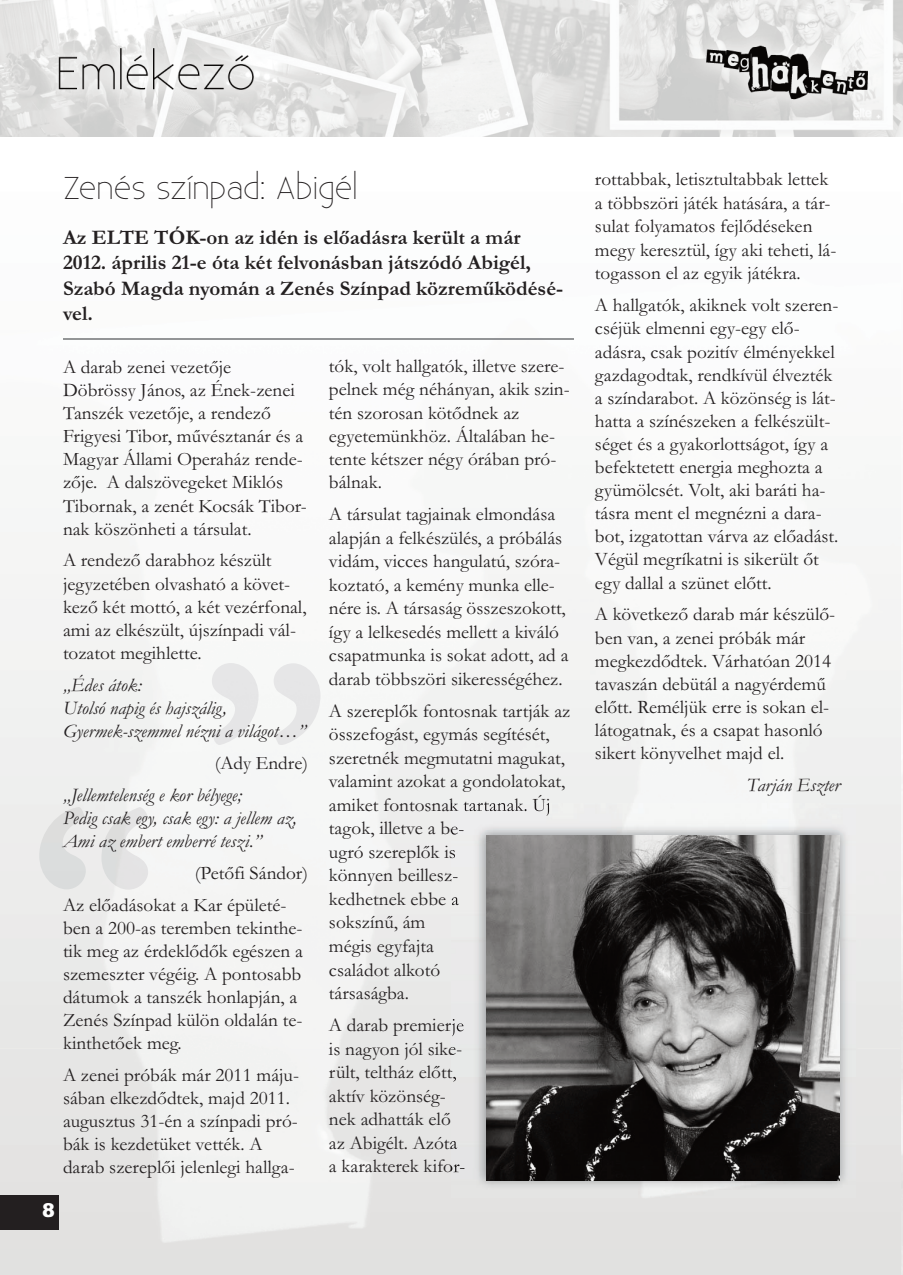
<style>
.page{position:relative;width:903px;height:1275px;background:#fff}
.page>*{position:absolute;margin:0;border:0;box-sizing:border-box;transform-origin:0 0}
.t1{font:300 31.5px "Existence";color:#231f20}
.t2{font:700 21px/25.2px "Garamond";color:#231f20}
.t3{font:19.25px/23.1px "Garamond";color:#231f20}
.t4{font:italic 19.25px/23.1px "Garamond";color:#231f20}
.t5{font:900 19.25px "Arial";color:#fff}
</style>
<div class="page">
<img style="left:902px;top:774px;width:1px;height:501px">
<img style="left:0;top:531px;width:900px;height:744px">
<div style="left:0;top:1195px;width:58px;height:35px;background:#231f20"></div>
<img style="left:0;top:0;width:903px;height:137px">
<img style="left:39px;top:807px;width:109px;height:82px">
<img style="left:212px;top:663px;width:108px;height:82px">
<img style="left:451px;top:804px;width:404px;height:393px">
<img style="left:486px;top:836px;width:354px;height:345px">
<h1 class="t1" style="left:63px;top:170px;width:296px">Zenés színpad: Abigél</h1>
<p class="t2" style="left:63px;top:224px;width:502px">Az ElTE TóK-on az idén is előadásra került a már 2012. április 21-e óta két felvonásban játszódó Abigél, szabó Magda nyomán a zenés színpad közreműködésé&shy;vel.</p>
<p class="t3" style="left:63px;top:355px;width:245px">A darab zenei vezetője<br>Döbrössy János, az Ének-zenei<br>Tanszék vezetője, a rendező<br>Frigyesi Tibor, művésztanár és a<br>Magyar Állami Operaház rende&shy;zője. A dalszövegeket Miklós<br>Tibornak, a zenét Kocsák Tibor&shy;nak köszönheti a társulat.</p>
<p class="t3" style="left:63px;top:548px;width:245px">A rendező darabhoz készült jegyzetében olvasható a követ&shy;kező két mottó, a két vezérfonal, ami az elkészült, újszínpadi vál&shy;tozatot megihlette.</p>
<p class="t4" style="left:63px;top:672px;width:244px">„Édes átok:<br>Utolsó napig és hajszálig,<br>Gyermek-szemmel nézni a világot…”</p>
<p class="t3" style="left:215px;top:751px;width:95px">(Ady Endre)</p>
<p class="t4" style="left:63px;top:782px;width:235px">„Jellemtelenség e kor bélyege;<br>Pedig csak egy, csak egy: a jellem az,<br>Ami az embert emberré teszi.”</p>
<p class="t3" style="left:63px;top:856px;width:246px;line-height:31.8px;text-indent:132px">(Petőfi Sándor)<br>Az előadásokat a Kar épületé-</p>
<p class="t3" style="left:63px;top:915px;width:241px">ben a 200-as teremben tekinthe&shy;tik meg az érdeklődők egészen a szemeszter végéig. A pontosabb dátumok a tanszék honlapján, a<br>Zenés Színpad külön oldalán te&shy;kinthetőek meg.</p>
<p class="t3" style="left:63px;top:1063px;width:238px">A zenei próbák már 2011 máju&shy;sában elkezdődtek, majd 2011. augusztus 31-én a színpadi pró&shy;bák is kezdetüket vették. A darab szereplői jelenlegi hallga-</p>
<p class="t5" style="left:42px;top:1199px;width:14px">8</p>
<p class="t3" style="left:329px;top:354px;width:242px">tók, volt hallgatók, illetve szere&shy;pelnek még néhányan, akik szin&shy;tén szorosan kötődnek az egyetemünkhöz. Általában he&shy;tente kétszer négy órában pró&shy;bálnak.</p>
<p class="t3" style="left:329px;top:502px;width:241px">A társulat tagjainak elmondása alapján a felkészülés, a próbálás vidám, vicces hangulatú, szóra&shy;koztató, a kemény munka elle&shy;nére is. A társaság összeszokott, így a lelkesedés mellett a kiváló csapatmunka is sokat adott, ad a darab többszöri sikerességéhez.</p>
<p class="t3" style="left:329px;top:699px;width:243px">A szereplők fontosnak tartják az összefogást, egymás segítését, szeretnék megmutatni magukat, valamint azokat a gondolatokat, amiket fontosnak tartanak. Új tagok, illetve a be-<br>ugró szereplők is<br>könnyen beillesz-<br>kedhetnek ebbe a<br>sokszínű, ám<br>mégis egyfajta<br>családot alkotó<br>társaságba.</p>
<p class="t3" style="left:329px;top:1013px;width:138px">A darab premierje is nagyon jól sike&shy;rült, teltház előtt, aktív közönség&shy;nek adhatták elő az Abigélt. Azóta a karakterek kifor-</p>
<p class="t3" style="left:595px;top:167px;width:243px">rottabbak, letisztultabbak lettek a többszöri játék hatására, a tár&shy;sulat folyamatos fejlődéseken megy keresztül, így aki teheti, lá&shy;togasson el az egyik játékra.</p>
<p class="t3" style="left:595px;top:293px;width:245px">A hallgatók, akiknek volt szeren&shy;cséjük elmenni egy-egy elő&shy;adásra, csak pozitív élményekkel gazdagodtak, rendkívül élvezték a színdarabot. A közönség is lát&shy;hatta a színészeken a felkészült&shy;séget és a gyakorlottságot, így a befektetett energia meghozta a gyümölcsét. Volt, aki baráti ha&shy;tásra ment el megnézni a dara&shy;bot, izgatottan várva az előadást.<br>Végül megríkatni is sikerült őt egy dallal a szünet előtt.</p>
<p class="t3" style="left:595px;top:602px;width:242px">A következő darab már készülő&shy;ben van, a zenei próbák már megkezdődtek. Várhatóan 2014 tavaszán debütál a nagyérdemű előtt. Reméljük erre is sokan el&shy;látogatnak, és a csapat hasonló sikert könyvelhet majd el.</p>
<p class="t4" style="left:747px;top:773px;width:95px">Tarján Eszter</p>
</div>
